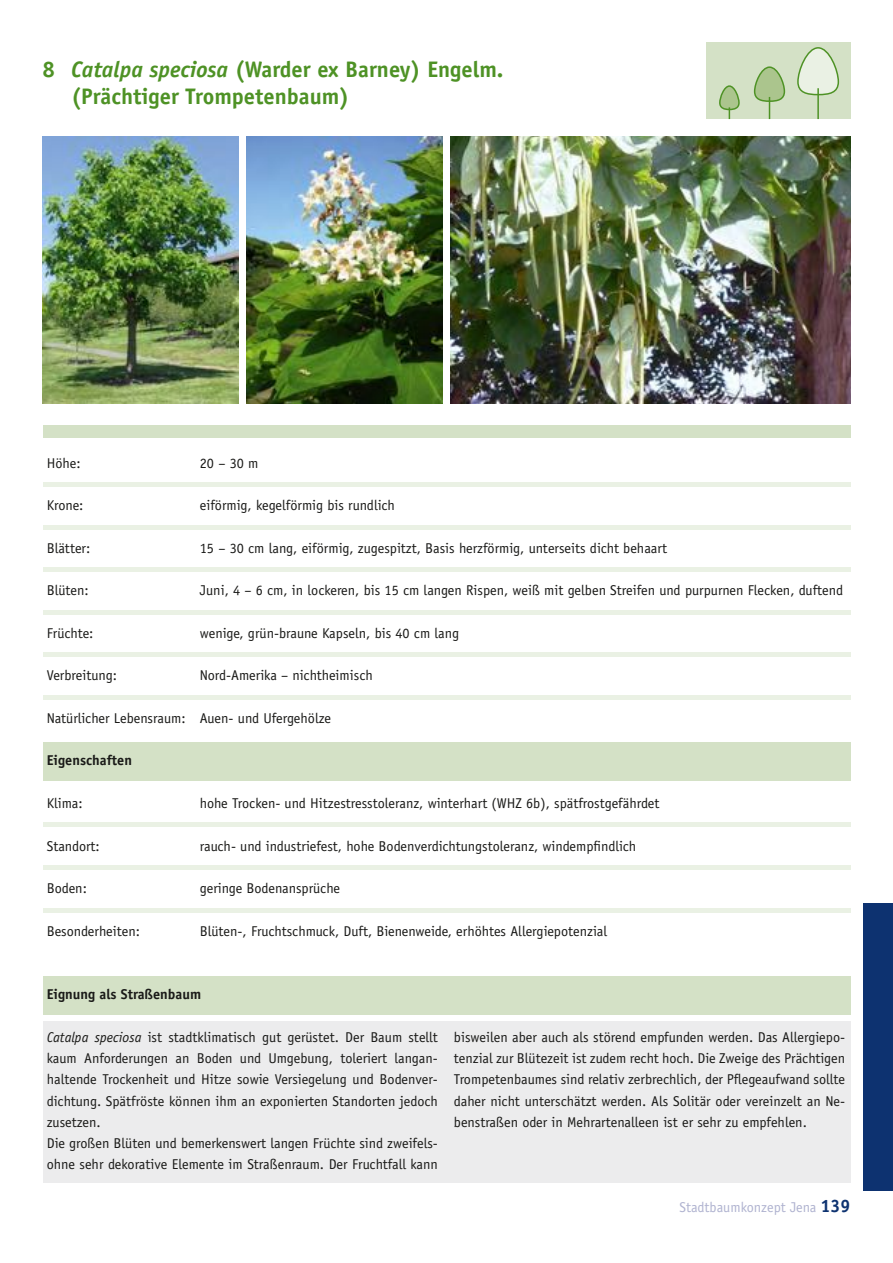
<style>
.page{position:relative;width:893px;height:1263px;background:#fff}
.page>*{position:absolute;margin:0;border:0;box-sizing:border-box;transform-origin:0 0}
.t1{font:700 22.5px/27px "Officina Sans";color:#4e9225}
.t2{font:14.25px/21.3px "Officina Sans";color:#1a1a18}
.t3{font:700 14.25px "Officina Sans";color:#1a1a18}
.t4{font:14.25px "Officina Sans";color:#b0b3d0}
.s1{font-style:italic}
.s2{font-weight:700;font-size:18px;color:#0d3270}
</style>
<div class="page">
<div style="left:43px;top:742px;width:807px;height:38px;background:#d4e1c6"></div>
<hr style="left:43px;top:483px;width:807px;height:4px;background:#eaf1e4">
<hr style="left:43px;top:525px;width:807px;height:4px;background:#eaf1e4">
<hr style="left:43px;top:568px;width:807px;height:4px;background:#eaf1e4">
<hr style="left:43px;top:610px;width:807px;height:4px;background:#eaf1e4">
<hr style="left:43px;top:653px;width:807px;height:4px;background:#eaf1e4">
<hr style="left:43px;top:695px;width:807px;height:4px;background:#eaf1e4">
<hr style="left:43px;top:823px;width:807px;height:4px;background:#eaf1e4">
<div style="left:43px;top:865px;width:807px;height:5px;background:#eaf1e4"></div>
<hr style="left:43px;top:908px;width:807px;height:4px;background:#eaf1e4">
<div style="left:43px;top:425px;width:807px;height:13px;background:#d4e1c6"></div>
<div style="left:43px;top:976px;width:807px;height:38px;background:#d4e1c6"></div>
<div style="left:43px;top:1022px;width:807px;height:161px;background:#ececed"></div>
<div style="left:706px;top:43px;width:144px;height:76px;background:#d4e1c6"></div>
<svg style="left:797px;top:47px;width:43px;height:49px"></svg>
<hr style="left:817px;top:88px;width:2px;height:31px;background:#4e9225">
<svg style="left:753px;top:66px;width:33px;height:53px"></svg>
<svg style="left:719px;top:85px;width:21px;height:34px"></svg>
<img style="left:247px;top:136px;width:195px;height:268px">
<img style="left:43px;top:136px;width:195px;height:268px">
<img style="left:451px;top:136px;width:399px;height:268px">
<div style="left:863px;top:904px;width:30px;height:287px;background:#0d3270"></div>
<h1 class="t1" style="left:71px;top:56px;width:434px;text-indent:-29px">8 <span class="s1">Catalpa speciosa</span> (Warder ex Barney) Engelm. (Prächtiger Trompetenbaum)</h1>
<p class="t2" style="left:47px;top:452px;width:35px">Höhe:</p>
<p class="t2" style="left:47px;top:495px;width:38px">Krone:</p>
<p class="t2" style="left:47px;top:537px;width:45px">Blätter:</p>
<p class="t2" style="left:47px;top:580px;width:43px">Blüten:</p>
<p class="t2" style="left:47px;top:622px;width:48px">Früchte:</p>
<p class="t2" style="left:47px;top:665px;width:72px">Verbreitung:</p>
<p class="t2" style="left:47px;top:707px;width:140px">Natürlicher Lebensraum:</p>
<p class="t3" style="left:47px;top:752px;width:87px">Eigenschaften</p>
<p class="t2" style="left:47px;top:792px;width:37px">Klima:</p>
<p class="t2" style="left:47px;top:835px;width:55px">Standort:</p>
<p class="t2" style="left:47px;top:877px;width:42px">Boden:</p>
<p class="t2" style="left:47px;top:920px;width:95px">Besonderheiten:</p>
<p class="t2" style="left:200px;top:452px;width:60px">20 – 30 m</p>
<p class="t2" style="left:200px;top:495px;width:197px">eiförmig, kegelförmig bis rundlich</p>
<p class="t2" style="left:200px;top:537px;width:469px">15 – 30 cm lang, eiförmig, zugespitzt, Basis herzförmig, unterseits dicht behaart</p>
<p class="t2" style="left:200px;top:580px;width:645px">Juni, 4 – 6 cm, in lockeren, bis 15 cm langen Rispen, weiß mit gelben Streifen und purpurnen Flecken, duftend</p>
<p class="t2" style="left:200px;top:622px;width:261px">wenige, grün-braune Kapseln, bis 40 cm lang</p>
<p class="t2" style="left:200px;top:665px;width:174px">Nord-Amerika – nichtheimisch</p>
<p class="t2" style="left:200px;top:707px;width:133px">Auen- und Ufergehölze</p>
<p class="t2" style="left:200px;top:792px;width:461px">hohe Trocken- und Hitzestresstoleranz, winterhart (WHZ 6b), spätfrostgefährdet</p>
<p class="t2" style="left:200px;top:835px;width:438px">rauch- und industriefest, hohe Bodenverdichtungstoleranz, windempfindlich</p>
<p class="t2" style="left:200px;top:878px;width:142px">geringe Bodenansprüche</p>
<p class="t2" style="left:200px;top:920px;width:409px">Blüten-, Fruchtschmuck, Duft, Bienenweide, erhöhtes Allergiepotenzial</p>
<p class="t3" style="left:47px;top:985px;width:156px">Eignung als Straßenbaum</p>
<p class="t2" style="left:47px;top:1026px;width:393px"><span class="s1">Catalpa speciosa</span> ist stadtklimatisch gut gerüstet. Der Baum stellt kaum Anforderungen an Boden und Umgebung, toleriert langan&shy;haltende Trockenheit und Hitze sowie Versiegelung und Bodenver&shy;dichtung. Spätfröste können ihm an exponierten Standorten jedoch zusetzen.<br>Die großen Blüten und bemerkenswert langen Früchte sind zweifels&shy;ohne sehr dekorative Elemente im Straßenraum. Der Fruchtfall kann</p>
<p class="t2" style="left:454px;top:1026px;width:393px;text-align:justify">bisweilen aber auch als störend empfunden werden. Das Allergiepo&shy;tenzial zur Blütezeit ist zudem recht hoch. Die Zweige des Prächtigen Trompetenbaumes sind relativ zerbrechlich, der Pflegeaufwand sollte daher nicht unterschätzt werden. Als Solitär oder vereinzelt an Ne&shy;benstraßen oder in Mehrartenalleen ist er sehr zu empfehlen.</p>
<p class="t4" style="left:679px;top:1199px;width:173px">Stadtbaumkonzept Jena <span class="s2">139</span></p>
</div>
